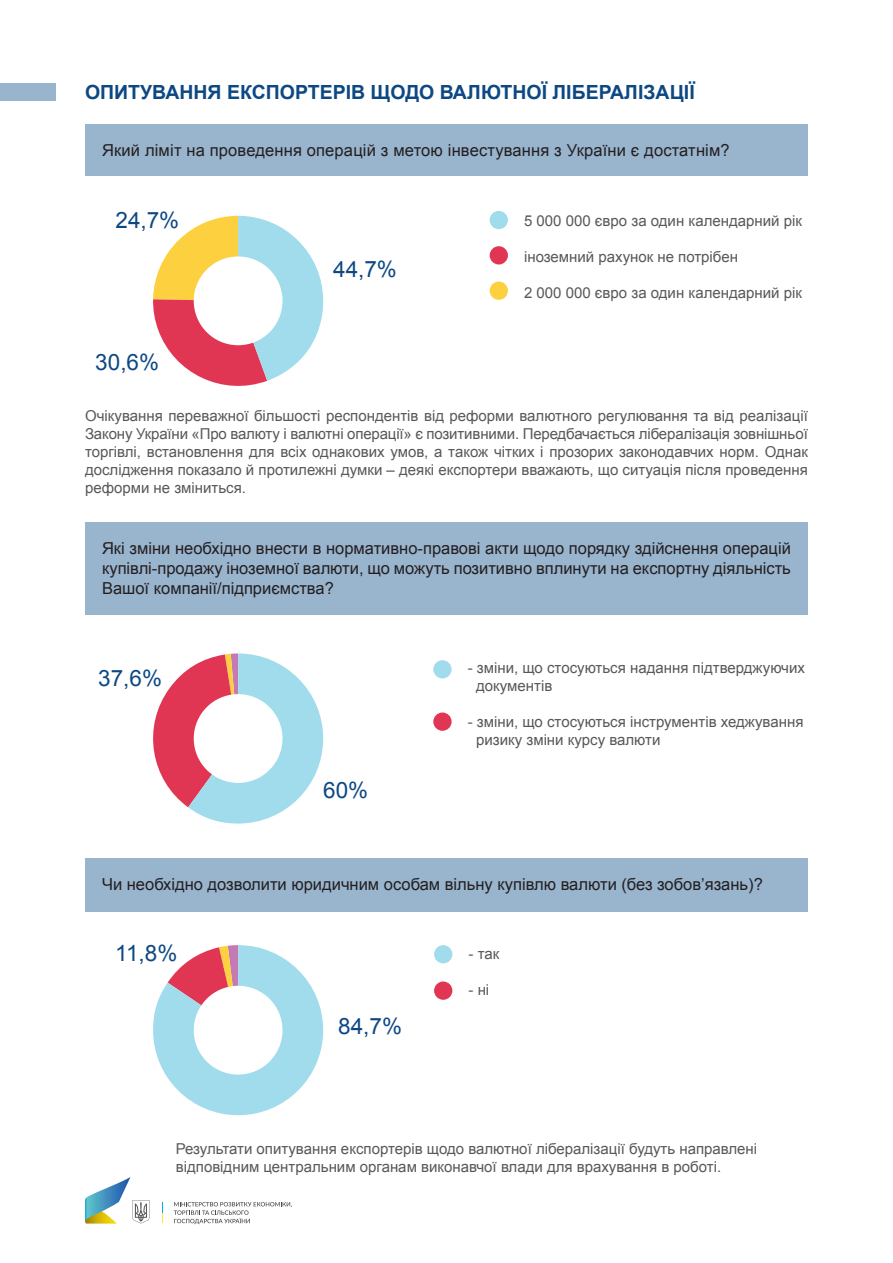
<style>
.page{position:relative;width:893px;height:1263px;background:#fff}
.page>*{position:absolute;margin:0;border:0;box-sizing:border-box;transform-origin:0 0}
.t1{font:22.5px "Arial";color:#0d4883}
.t2{font:700 19.5px "Arial";color:#0d4883}
.t3{font:16.5px/19.8px "Arial";color:#231f20;text-align:justify}
.t4{font:15px/18px "Arial";color:#57585a}
</style>
<div class="page">
<svg style="left:85px;top:1177px;width:64px;height:46px"></svg>
<svg style="left:162px;top:1202px;width:1px;height:20px"></svg>
<svg style="left:174px;top:1202px;width:118px;height:22px"></svg>
<svg style="left:153px;top:945px;width:170px;height:170px"></svg>
<div style="left:194px;top:986px;width:88px;height:88px;background:#fff;border-radius:50%"></div>
<svg style="left:153px;top:653px;width:170px;height:170px"></svg>
<div style="left:194px;top:694px;width:88px;height:89px;background:#fff;border-radius:50%"></div>
<svg style="left:153px;top:216px;width:170px;height:170px"></svg>
<div style="left:194px;top:256px;width:88px;height:89px;background:#fff;border-radius:50%"></div>
<div style="left:0;top:84px;width:55px;height:17px;background:#99b4cd"></div>
<div style="left:85px;top:124px;width:723px;height:52px;background:#99b4cd"></div>
<div style="left:490px;top:246px;width:18px;height:18px;background:#e03654;border-radius:50%"></div>
<div style="left:490px;top:211px;width:18px;height:18px;background:#a1dcec;border-radius:50%"></div>
<div style="left:490px;top:282px;width:18px;height:18px;background:#fcd03e;border-radius:50%"></div>
<div style="left:85px;top:522px;width:723px;height:93px;background:#99b4cd"></div>
<div style="left:85px;top:858px;width:723px;height:54px;background:#99b4cd"></div>
<div style="left:433px;top:712px;width:19px;height:19px;background:#e03654;border-radius:50%"></div>
<div style="left:434px;top:981px;width:18px;height:19px;background:#e03654;border-radius:50%"></div>
<div style="left:433px;top:660px;width:19px;height:18px;background:#a1dcec;border-radius:50%"></div>
<div style="left:434px;top:945px;width:18px;height:18px;background:#a1dcec;border-radius:50%"></div>
<h2 class="t2" style="left:85px;top:79px;width:611px">ОПИТУВАННЯ ЕКСПОРТЕРІВ ЩОДО ВАЛЮТНОЇ ЛІБЕРАЛІЗАЦІЇ</h2>
<p class="t3" style="left:102px;top:141px;width:629px">Який ліміт на проведення операцій з метою інвестування з України є достатнім?</p>
<h1 class="t1" style="left:116px;top:205px;width:65px">24,7%</h1>
<h1 class="t1" style="left:95px;top:347px;width:65px">30,6%</h1>
<h1 class="t1" style="left:333px;top:255px;width:65px">44,7%</h1>
<p class="t4" style="left:524px;top:212px;width:279px">5 000 000 євро за один календарний рік</p>
<p class="t4" style="left:524px;top:248px;width:215px">іноземний рахунок не потрібен</p>
<p class="t4" style="left:524px;top:284px;width:279px">2 000 000 євро за один календарний рік</p>
<p class="t4" style="left:85px;top:407px;width:724px">Очікування переважної більшості респондентів від реформи валютного регулювання та від реалізації Закону України «Про валюту і валютні операції» є позитивними. Передбачається лібералізація зовнішньої торгівлі, встановлення для всіх однакових умов, а також чітких і прозорих законодавчих норм. Однак дослідження показало й протилежні думки – деякі експортери вважають, що ситуація після проведення реформи не зміниться.</p>
<p class="t3" style="left:102px;top:538px;width:690px">Які зміни необхідно внести в нормативно-правові акти щодо порядку здійснення операцій купівлі-продажу іноземної валюти, що можуть позитивно вплинути на експортну діяльність Вашої компанії/підприємства?</p>
<h1 class="t1" style="left:98px;top:663px;width:65px">37,6%</h1>
<h1 class="t1" style="left:323px;top:775px;width:47px">60%</h1>
<p class="t4" style="left:476px;top:659px;width:330px;text-indent:-8px">- зміни, що стосуються надання підтверджуючих документів</p>
<p class="t4" style="left:476px;top:713px;width:329px;text-indent:-8px">- зміни, що стосуються інструментів хеджування ризику зміни курсу валюти</p>
<p class="t3" style="left:102px;top:875px;width:662px">Чи необхідно дозволити юридичним особам вільну купівлю валюти (без зобов’язань)?</p>
<h1 class="t1" style="left:115px;top:938px;width:64px">11,8%</h1>
<h1 class="t1" style="left:338px;top:1011px;width:65px">84,7%</h1>
<p class="t4" style="left:468px;top:945px;width:32px">- так</p>
<p class="t4" style="left:468px;top:981px;width:22px">- ні</p>
<p class="t4" style="left:176px;top:1140px;width:583px">Результати опитування експортерів щодо валютної лібералізації будуть направлені відповідним центральним органам виконавчої влади для врахування в роботі.</p>
</div>
